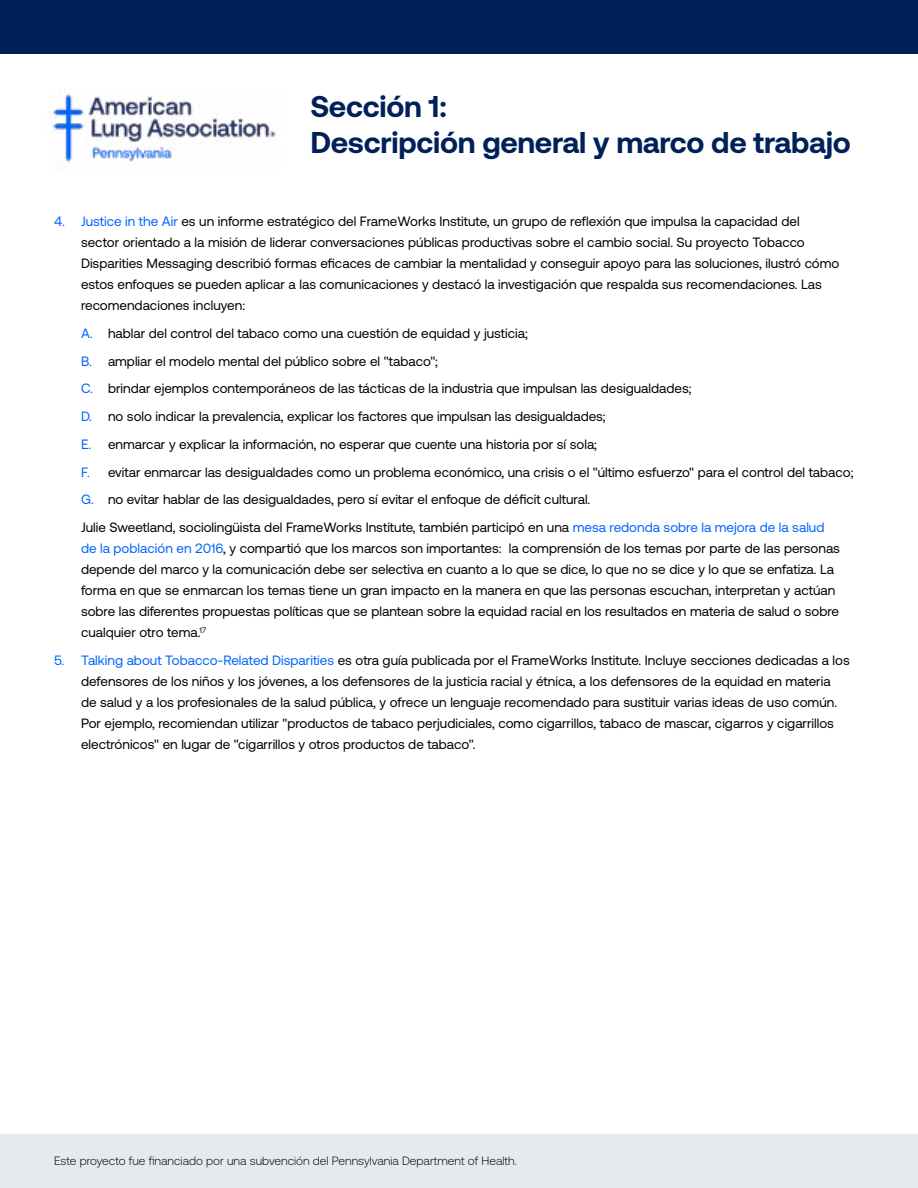
<style>
.page{position:relative;width:918px;height:1188px;background:#fff}
.page>*{position:absolute;margin:0;border:0;box-sizing:border-box;transform-origin:0 0}
.t1{font:700 30px/36px "Aeonik";letter-spacing:-.01em;color:#002158}
.t2{font:13.5px/21px "Aeonik";color:#000}
.t3{font:300 12px "Aeonik";color:#000}
.s1{color:#0064ff}
</style>
<div class="page">
<div style="left:0;top:0;width:918px;height:54px;background:#002158"></div>
<div style="left:0;top:1134px;width:918px;height:54px;background:#e6e9ee"></div>
<img style="left:51px;top:91px;width:225px;height:79px">
<h1 class="t1" style="left:310px;top:88px;width:542px">Sección 1:<br>Descripción general y marco de trabajo</h1>
<p class="t2" style="left:81px;top:211px;width:760px;text-indent:-27px"><span class="s1">4. Justice in the Air</span> es un informe estratégico del FrameWorks Institute, un grupo de reflexión que impulsa la capacidad del sector orientado a la misión de liderar conversaciones públicas productivas sobre el cambio social. Su proyecto Tobacco Disparities Messaging describió formas eficaces de cambiar la mentalidad y conseguir apoyo para las soluciones, ilustró cómo estos enfoques se pueden aplicar a las comunicaciones y destacó la investigación que respalda sus recomendaciones. Las recomendaciones incluyen:</p>
<p class="t2" style="left:81px;top:319px;width:774px;line-height:27.8px"><span class="s1">A.</span> hablar del control del tabaco como una cuestión de equidad y justicia;<br><span class="s1">B.</span> ampliar el modelo mental del público sobre el "tabaco";<br><span class="s1">C.</span> brindar ejemplos contemporáneos de las tácticas de la industria que impulsan las desigualdades;<br><span class="s1">D.</span> no solo indicar la prevalencia, explicar los factores que impulsan las desigualdades;<br><span class="s1">E.</span> enmarcar y explicar la información, no esperar que cuente una historia por sí sola;<br><span class="s1">F.</span> evitar enmarcar las desigualdades como un problema económico, una crisis o el "último esfuerzo" para el control del tabaco; <span class="s1">G.</span> no evitar hablar de las desigualdades, pero sí evitar el enfoque de déficit cultural.<br>Julie Sweetland, sociolingüista del FrameWorks Institute, también participó en una <span class="s1">mesa redonda sobre la mejora de la salud</span></p>
<p class="t2" style="left:81px;top:538px;width:761px"><span class="s1">de la población en 2016</span>, y compartió que los marcos son importantes: la comprensión de los temas por parte de las personas depende del marco y la comunicación debe ser selectiva en cuanto a lo que se dice, lo que no se dice y lo que se enfatiza. La forma en que se enmarcan los temas tiene un gran impacto en la manera en que las personas escuchan, interpretan y actúan sobre las diferentes propuestas políticas que se plantean sobre la equidad racial en los resultados en materia de salud o sobre cualquier otro tema.<sup>17</sup></p>
<p class="t2" style="left:81px;top:650px;width:770px;text-indent:-27px"><span class="s1">5. Talking about Tobacco-Related Disparities</span> es otra guía publicada por el FrameWorks Institute. Incluye secciones dedicadas a los defensores de los niños y los jóvenes, a los defensores de la justicia racial y étnica, a los defensores de la equidad en materia<br>de salud y a los profesionales de la salud pública, y ofrece un lenguaje recomendado para sustituir varias ideas de uso común.<br>Por ejemplo, recomiendan utilizar "productos de tabaco perjudiciales, como cigarrillos, tabaco de mascar, cigarros y cigarrillos electrónicos" en lugar de "cigarrillos y otros productos de tabaco".</p>
<p class="t3" style="left:54px;top:1154px;width:464px">Este proyecto fue financiado por una subvención del Pennsylvania Department of Health.</p>
</div>
